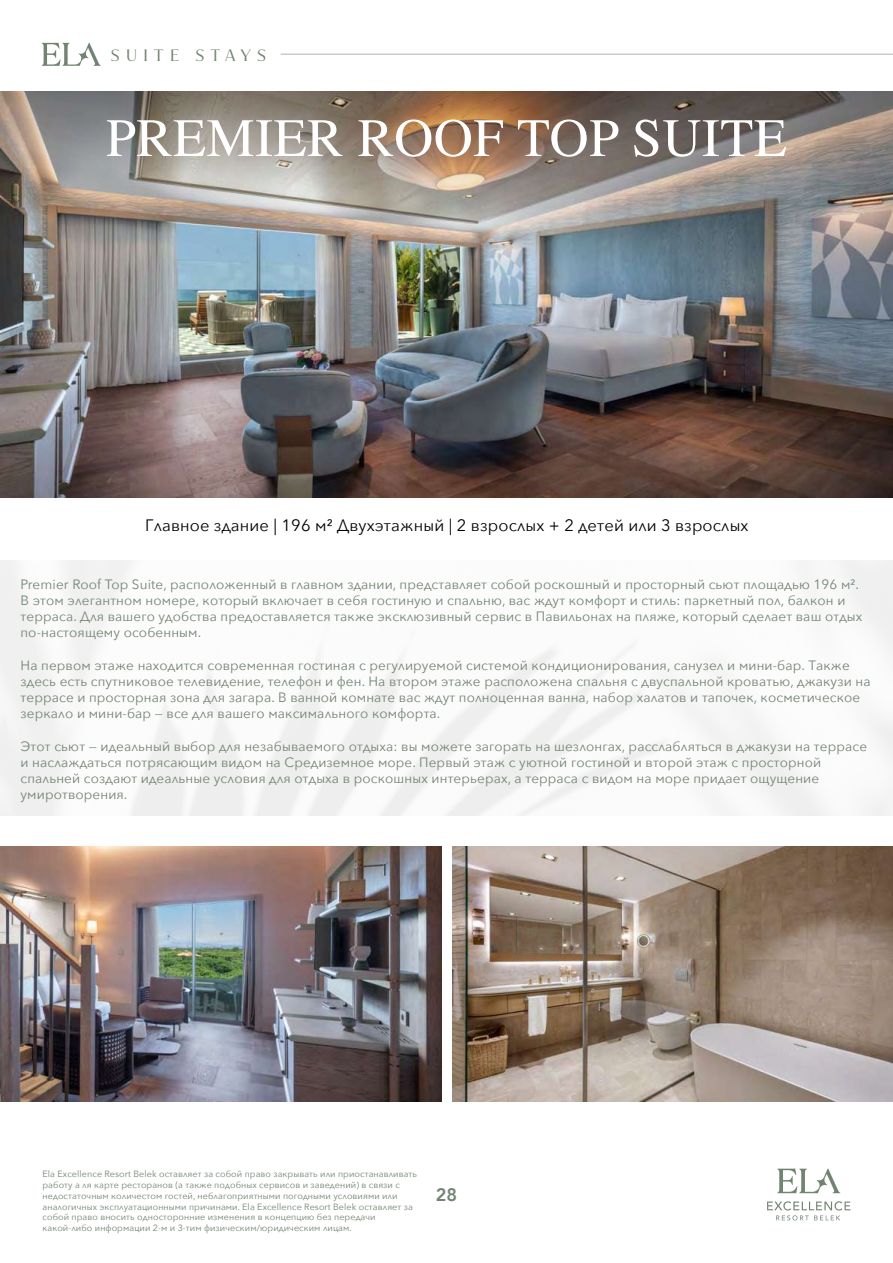
<style>
.page{position:relative;width:893px;height:1263px;background:#fff}
.page>*{position:absolute;margin:0;border:0;box-sizing:border-box;transform-origin:0 0}
.t1{font:54px "Times";letter-spacing:.01em;color:#fff}
.t2{font:800 18px "Avenir";color:#718472}
.t3{font:16.5px "Avenir Next";letter-spacing:.01em;color:#000}
.t4{font:15.9px "Jazmin";letter-spacing:.4em;color:#718472}
.t5{font:13.5px/16.2px "Avenir Next";letter-spacing:.01em;color:#718472}
.t6{font:9px/10.8px "Avenir Next";letter-spacing:.01em;color:#718472}
</style>
<div class="page">
<img style="left:0;top:91px;width:893px;height:406px">
<svg style="left:777px;top:1168px;width:63px;height:25px"></svg>
<svg style="left:767px;top:1201px;width:83px;height:19px"></svg>
<img style="left:0;top:92px;width:893px;height:170px">
<img style="left:0;top:846px;width:441px;height:255px">
<img style="left:452px;top:846px;width:441px;height:255px">
<hr style="left:281px;top:54px;width:612px;height:1px;background:#aeb5ab">
<svg style="left:42px;top:42px;width:59px;height:24px"></svg>
<p class="t4" style="left:111px;top:45px;width:157px">SUITE STAYS</p>
<h1 class="t1" style="left:106px;top:87px;width:683px">PREMIER ROOF TOP SUITE</h1>
<p class="t3" style="left:145px;top:511px;width:605px">Главное здание | 196 м² Двухэтажный | 2 взрослых + 2 детей или 3 взрослых</p>
<p class="t5" style="left:21px;top:575px;width:843px">Premier Roof Top Suite, расположенный в главном здании, представляет собой роскошный и просторный сьют площадью 196 м².<br>В этом элегантном номере, который включает в себя гостиную и спальню, вас ждут комфорт и стиль: паркетный пол, балкон и терраса. Для вашего удобства предоставляется также эксклюзивный сервис в Павильонах на пляже, который сделает ваш отдых по-настоящему особенным.</p>
<p class="t5" style="left:21px;top:656px;width:851px">На первом этаже находится современная гостиная с регулируемой системой кондиционирования, санузел и мини-бар. Также здесь есть спутниковое телевидение, телефон и фен. На втором этаже расположена спальня с двуспальной кроватью, джакузи на террасе и просторная зона для загара. В ванной комнате вас ждут полноценная ванна, набор халатов и тапочек, косметическое зеркало и мини-бар — все для вашего максимального комфорта.</p>
<p class="t5" style="left:21px;top:737px;width:848px">Этот сьют — идеальный выбор для незабываемого отдыха: вы можете загорать на шезлонгах, расслабляться в джакузи на террасе и наслаждаться потрясающим видом на Средиземное море. Первый этаж с уютной гостиной и второй этаж с просторной спальней создают идеальные условия для отдыха в роскошных интерьерах, а терраса с видом на море придает ощущение умиротворения.</p>
<p class="t6" style="left:43px;top:1168px;width:376px">Ela Excellence Resort Belek оставляет за собой право закрывать или приостанавливать работу а ля карте ресторанов (а также подобных сервисов и заведений) в связи с недостаточным количестом гостей, неблагоприятными погодными условиями или аналогичных эксплуатационными причинами. Ela Excellence Resort Belek оставляет за собой право вносить односторонние изменения в концепцию без передачи какой-либо информации 2-м и 3-тим физическим/юридическим лицам.</p>
<h2 class="t2" style="left:436px;top:1181px;width:23px">28</h2>
</div>
